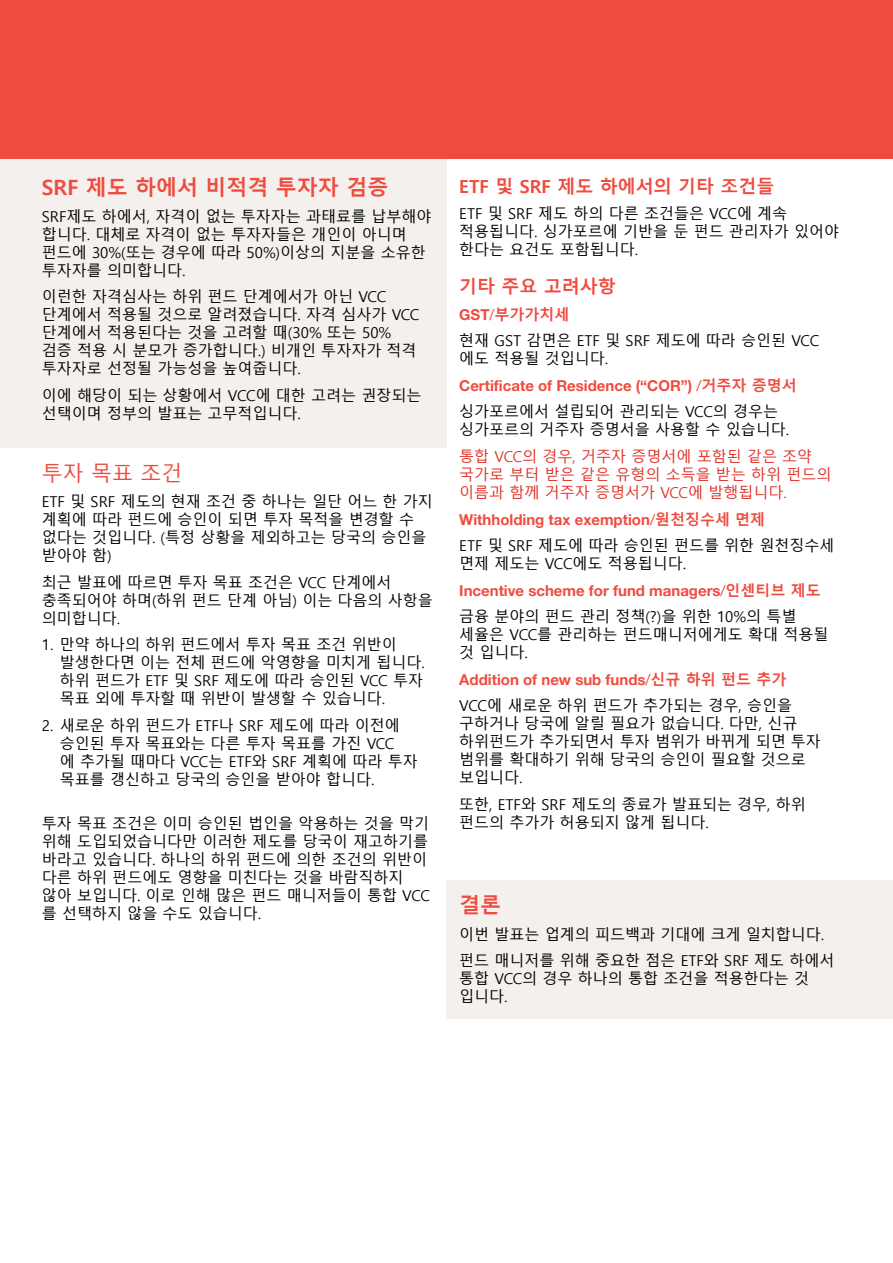
<style>
.page{position:relative;width:893px;height:1263px;background:#fff}
.page>*{position:absolute;margin:0;border:0;box-sizing:border-box;transform-origin:0 0}
.t1{font:700 21px "Malgun Gothic";color:#f04b3e}
.t2{font:21px "Malgun Gothic";color:#f04b3e}
.t3{font:700 18px "Malgun Gothic";color:#f04b3e}
.t4{font:15px/18px "Malgun Gothic";color:#000}
.t5{font:15px/18px "Malgun Gothic";color:#000101}
.t6{font:700 15px "Helvetica Neue LT Pro";color:#f04b3e}
.t7{font:15px/18px "Malgun Gothic";color:#de3126}
.s1{font-family:"Helvetica Neue LT Pro";font-weight:700;color:#f04b3e}
.s2{font-family:"Helvetica Neue LT Pro";color:#f04b3e}
.s3{font-weight:700;color:#f04b3e}
.s4{font-weight:400}
.s5{font-family:"Malgun Gothic"}
</style>
<div class="page">
<div style="left:0;top:159px;width:446px;height:289px;background:#f3f0ee"></div>
<div style="left:446px;top:880px;width:447px;height:138px;background:#f3f0ee"></div>
<div style="left:0;top:0;width:893px;height:159px;background:#f04b3e"></div>
<h1 class="t1" style="left:42px;top:175px;width:348px">SRF 제도 하에서 비적격 투자자 검증</h1>
<p class="t4" style="left:42px;top:208px;width:391px">SRF제도 하에서, 자격이 없는 투자자는 과태료를 납부해야 합니다. 대체로 자격이 없는 투자자들은 개인이 아니며 펀드에 30%(또는 경우에 따라 50%)이상의 지분을 소유한 투자자를 의미합니다.</p>
<p class="t4" style="left:42px;top:288px;width:379px">이런한 자격심사는 하위 펀드 단계에서가 아닌 VCC 단계에서 적용될 것으로 알려졌습니다. 자격 심사가 VCC 단계에서 적용된다는 것을 고려할 때(30% 또는 50% 검증 적용 시 분모가 증가합니다.) 비개인 투자자가 적격 투자자로 선정될 가능성을 높여줍니다.</p>
<p class="t4" style="left:42px;top:387px;width:381px">이에 해당이 되는 상황에서 VCC에 대한 고려는 권장되는 선택이며 정부의 발표는 고무적입니다.</p>
<h1 class="t2" style="left:42px;top:461px;width:142px">투자 목표 조건</h1>
<p class="t5" style="left:42px;top:493px;width:393px">ETF 및 SRF 제도의 현재 조건 중 하나는 일단 어느 한 가지 계획에 따라 펀드에 승인이 되면 투자 목적을 변경할 수 없다는 것입니다. (특정 상황을 제외하고는 당국의 승인을 받아야 함)</p>
<p class="t5" style="left:42px;top:574px;width:393px">최근 발표에 따르면 투자 목표 조건은 VCC 단계에서 충족되어야 하며(하위 펀드 단계 아님) 이는 다음의 사항을 의미합니다.</p>
<p class="t5" style="left:60px;top:636px;width:366px;text-indent:-18px">1. 만약 하나의 하위 펀드에서 투자 목표 조건 위반이 발생한다면 이는 전체 펀드에 악영향을 미치게 됩니다. 하위 펀드가 ETF 및 SRF 제도에 따라 승인된 VCC 투자 목표 외에 투자할 때 위반이 발생할 수 있습니다.</p>
<p class="t5" style="left:60px;top:717px;width:360px;text-indent:-18px">2. 새로운 하위 펀드가 ETF나 SRF 제도에 따라 이전에 승인된 투자 목표와는 다른 투자 목표를 가진 VCC<br>에 추가될 때마다 VCC는 ETF와 SRF 계획에 따라 투자 목표를 갱신하고 당국의 승인을 받아야 합니다.</p>
<p class="t5" style="left:42px;top:815px;width:390px">투자 목표 조건은 이미 승인된 법인을 악용하는 것을 막기 위해 도입되었습니다만 이러한 제도를 당국이 재고하기를 바라고 있습니다. 하나의 하위 펀드에 의한 조건의 위반이 다른 하위 펀드에도 영향을 미친다는 것을 바람직하지 않아 보입니다. 이로 인해 많은 펀드 매니저들이 통합 VCC 를 선택하지 않을 수도 있습니다.</p>
<p class="t3" style="left:459px;top:176px;width:317px">ETF 및 SRF 제도 하에서의 기타 조건들</p>
<p class="t4" style="left:459px;top:205px;width:381px">ETF 및 SRF 제도 하의 다른 조건들은 VCC에 계속 적용됩니다. 싱가포르에 기반을 둔 펀드 관리자가 있어야 한다는 요건도 포함됩니다.</p>
<p class="t3" style="left:459px;top:276px;width:158px">기타 주요 고려사항</p>
<p class="t4" style="left:459px;top:302px;width:361px;line-height:26.5px"><span class="s1">GST</span><span class="s2">/</span><span class="s3">부가가치세<br></span>현재 GST 감면은 ETF 및 SRF 제도에 따라 승인된 VCC</p>
<p class="t4" style="left:459px;top:350px;width:150px">에도 적용될 것입니다.</p>
<p class="t6" style="left:459px;top:376px;width:339px">Certificate of Residence (“COR”) <span class="s4">/</span><span class="s5">거주자 증명서</span></p>
<p class="t4" style="left:459px;top:403px;width:331px">싱가포르에서 설립되어 관리되는 VCC의 경우는 싱가포르의 거주자 증명서을 사용할 수 있습니다.</p>
<p class="t7" style="left:459px;top:448px;width:374px">통합 VCC의 경우, 거주자 증명서에 포함된 같은 조약 국가로 부터 받은 같은 유형의 소득을 받는 하위 펀드의 이름과 함께 거주자 증명서가 VCC에 발행됩니다.</p>
<p class="t6" style="left:459px;top:510px;width:308px">Withholding tax exemption<span class="s4">/</span><span class="s5">원천징수세 면제</span></p>
<p class="t4" style="left:459px;top:537px;width:377px">ETF 및 SRF 제도에 따라 승인된 펀드를 위한 원천징수세 면제 제도는 VCC에도 적용됩니다.</p>
<p class="t6" style="left:459px;top:581px;width:363px">Incentive scheme for fund managers<span class="s4">/</span><span class="s5">인센티브 제도</span></p>
<p class="t4" style="left:459px;top:608px;width:371px">금융 분야의 펀드 관리 정책(?)을 위한 10%의 특별 세율은 VCC를 관리하는 펀드매니저에게도 확대 적용될 것 입니다.</p>
<p class="t6" style="left:459px;top:670px;width:329px">Addition of new sub funds<span class="s4">/</span><span class="s5">신규 하위 펀드 추가</span></p>
<p class="t4" style="left:459px;top:697px;width:363px">VCC에 새로운 하위 펀드가 추가되는 경우, 승인을 구하거나 당국에 알릴 필요가 없습니다. 다만, 신규 하위펀드가 추가되면서 투자 범위가 바뀌게 되면 투자 범위를 확대하기 위해 당국의 승인이 필요할 것으로 보입니다.</p>
<p class="t4" style="left:459px;top:795px;width:348px">또한, ETF와 SRF 제도의 종료가 발표되는 경우, 하위 펀드의 추가가 허용되지 않게 됩니다.</p>
<h1 class="t1" style="left:459px;top:893px;width:43px">결론</h1>
<p class="t4" style="left:459px;top:921px;width:377px;line-height:26.5px">이번 발표는 업계의 피드백과 기대에 크게 일치합니다. 펀드 매니저를 위해 중요한 점은 ETF와 SRF 제도 하에서</p>
<p class="t4" style="left:459px;top:970px;width:351px">통합 VCC의 경우 하나의 통합 조건을 적용한다는 것 입니다.</p>
</div>
